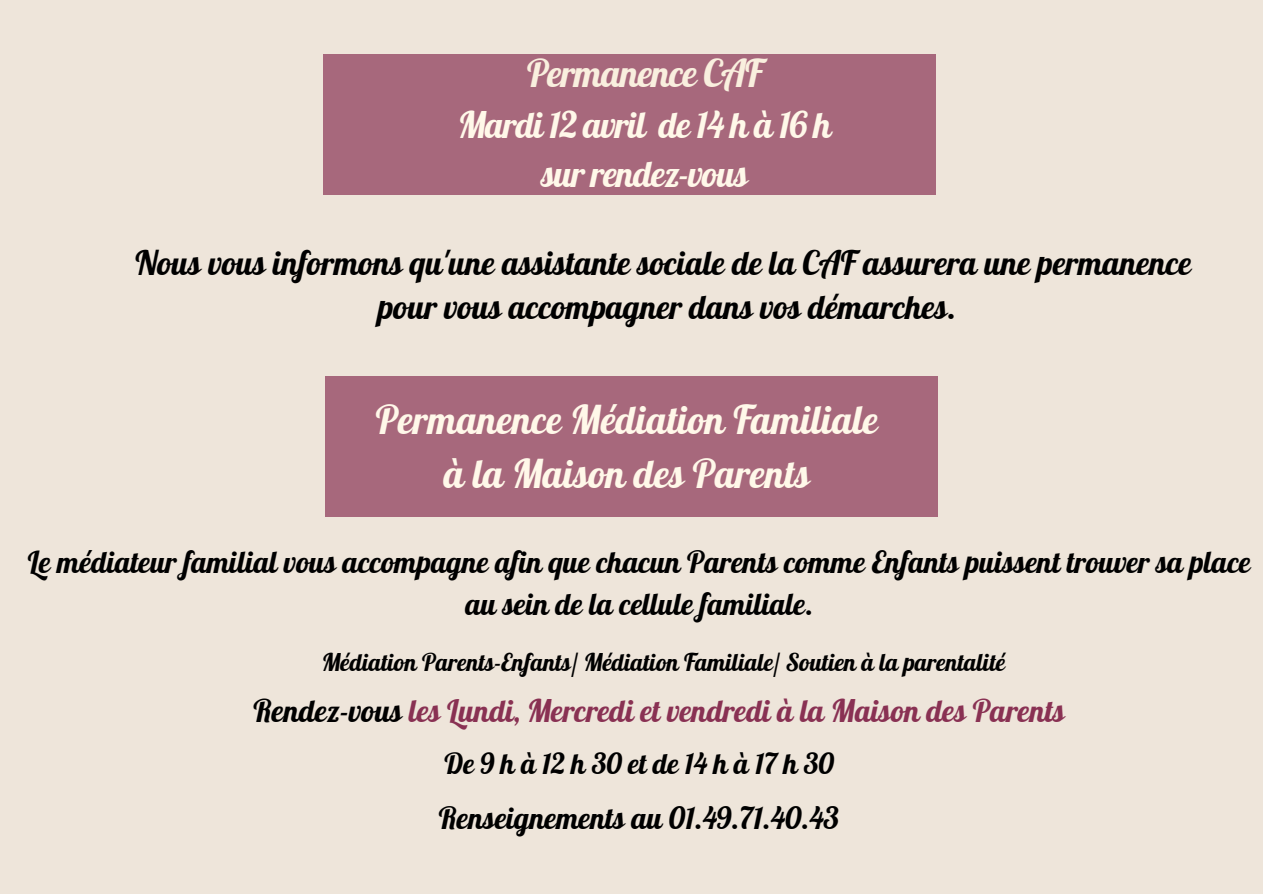
<style>
.page{position:relative;width:1263px;height:894px;background:#fff}
.page>*{position:absolute;margin:0;border:0;box-sizing:border-box;transform-origin:0 0}
.t1{font:39px "Lobster";color:#fff8e9}
.t2{font:37.5px "Lobster";letter-spacing:-.025em;color:#f9efde}
.t3{font:36px "Lobster";letter-spacing:-.025em;color:#fff8e9}
.t4{font:33px "Lobster";color:#000}
.t5{font:30.6px "Lobster";color:#893153}
.t6{font:30px "Lobster";color:#000}
.t7{font:28.35px "Lobster";letter-spacing:.215em;color:#000}
.t8{font:24px "Lobster";color:#000}
.s1{color:#000}
</style>
<div class="page">
<div style="left:0;top:0;width:1263px;height:893px;background:#eee5da"></div>
<div style="left:323px;top:54px;width:613px;height:140px;background:#a7687c"></div>
<div style="left:325px;top:376px;width:613px;height:140px;background:#a7687c"></div>
<p class="t2" style="left:527px;top:49px;width:237px">Permanence CAF</p>
<p class="t3" style="left:458px;top:102px;width:375px">Mardi 12 avril de 14 h à 16 h</p>
<p class="t3" style="left:541px;top:151px;width:208px">sur rendez-vous</p>
<p class="t4" style="left:135px;top:242px;width:1058px">Nous vous informons qu'une assistante sociale de la CAF assurera une permanence</p>
<p class="t4" style="left:378px;top:286px;width:579px">pour vous accompagner dans vos démarches.</p>
<p class="t1" style="left:376px;top:395px;width:504px">Permanence Médiation Familiale</p>
<p class="t1" style="left:444px;top:449px;width:368px">à la Maison des Parents</p>
<p class="t6" style="left:28px;top:543px;width:1224px">Le médiateur familial vous accompagne afin que chacun Parents comme Enfants puissent trouver sa place</p>
<p class="t6" style="left:465px;top:584px;width:349px">au sein de la cellule familiale.</p>
<p class="t8" style="left:322px;top:647px;width:685px">Médiation Parents-Enfants/ Médiation Familiale/ Soutien à la parentalité</p>
<p class="t5" style="left:253px;top:691px;width:813px"><span class="s1">Rendez-vous</span> les Lundi, Mercredi et vendredi à la Maison des Parents</p>
<p class="t7" style="left:444px;top:745px;width:391px">De9hà12h30etde14hà17h30</p>
<p class="t6" style="left:439px;top:799px;width:402px">Renseignements au 01.49.71.40.43</p>
</div>
